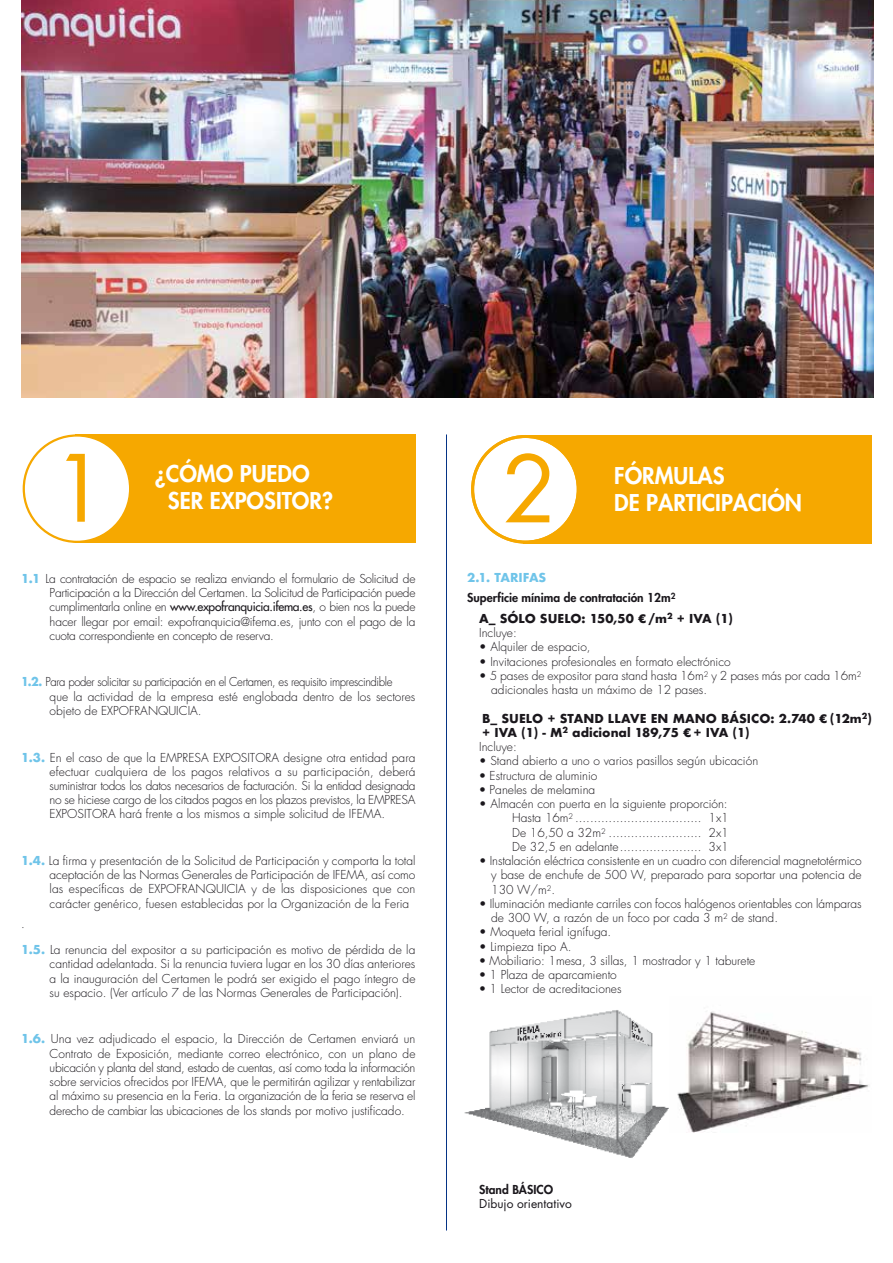
<style>
.page{position:relative;width:893px;height:1263px;background:#fff}
.page>*{position:absolute;margin:0;border:0;box-sizing:border-box;transform-origin:0 0}
.t1{font:90px "Futura";color:#f6a800}
.t2{font:800 22.5px/27px "Futura";color:#fff}
.t3{font:300 12px/14.2px "Futura";color:#1a171c;text-align:justify}
.t4{font:300 12px/14.2px "Futura";color:#1a171c;scale:.95 1}
.t5{font:700 12px/14.2px "Futura";color:#1a171c}
.t6{font:800 12px "Futura";color:#1a171c}
.t7{font:12px "Futura";color:#1a171c}
.t8{font:700 12px "Futura";color:#6fc4e9}
.s1{font-weight:700;color:#6fc4e9}
.s2{font-weight:400}
.s3{font-family:"Arial";font-weight:900}
.s4{font-weight:300}
.s5{font-weight:800}
</style>
<div class="page">
<hr style="left:446px;top:434px;width:1px;height:796px;background:#053385">
<div style="left:523px;top:435px;width:349px;height:109px;background:#f6a800"></div>
<div style="left:471px;top:435px;width:109px;height:109px;background:#fff;border:3px solid #f6a800;border-radius:50%"></div>
<div style="left:471px;top:435px;width:109px;height:109px;border:3px solid #f6a800;border-radius:50%"></div>
<img style="left:464px;top:1010px;width:205px;height:148px">
<img style="left:21px;top:0;width:852px;height:398px">
<div style="left:75px;top:434px;width:341px;height:109px;background:#f6a800"></div>
<div style="left:23px;top:435px;width:108px;height:107px;background:#fff;border:2px solid #f6a800;border-radius:50%"></div>
<img style="left:677px;top:1011px;width:192px;height:121px">
<h1 class="t1" style="left:52px;top:427px;width:57px">1</h1>
<h2 class="t2" style="left:168px;top:460px;width:167px;text-indent:-13px">¿CÓMO PUEDO<br>SER EXPOSITOR?</h2>
<p class="t3" style="left:50px;top:572px;width:367px;text-indent:-29px"><span class="s1">1.1</span> La contratación de espacio se realiza enviando el formulario de Solicitud de Participación a la Dirección del Certamen. La Solicitud de Participación puede cumplimentarla online en <span class="s2">www.expofranquicia.ifema.es</span>, o bien nos la puede hacer llegar por email: expofranquicia@ifema.es, junto con el pago de la cuota correspondiente en concepto de reserva.</p>
<p class="t4" style="left:50px;top:675px;width:387px;text-indent:-28px"><span class="s1">1.2.</span> Para poder solicitar su participación en el Certamen, es requisito imprescindible<br>que la actividad de la empresa esté englobada dentro de los sectores objeto de EXPOFRANQUICIA.</p>
<p class="t3" style="left:50px;top:750px;width:367px;text-indent:-28px"><span class="s1">1.3.</span> En el caso de que la EMPRESA EXPOSITORA designe otra entidad para efectuar cualquiera de los pagos relativos a su participación, deberá suministrar todos los datos necesarios de facturación. Si la entidad designada no se hiciese cargo de los citados pagos en los plazos previstos, la EMPRESA EXPOSITORA hará frente a los mismos a simple solicitud de IFEMA.</p>
<p class="t3" style="left:50px;top:854px;width:367px;text-indent:-28px"><span class="s1">1.4.</span> La firma y presentación de la Solicitud de Participación y comporta la total aceptación de las Normas Generales de Participación de IFEMA, así como las específicas de EXPOFRANQUICIA y de las disposiciones que con carácter genérico, fuesen establecidas por la Organización de la Feria</p>
<p class="t3" style="left:21px;top:911px;width:396px;line-height:26.2px">.<br><span class="s1">1.5.</span> La renuncia del expositor a su participación es motivo de pérdida de la</p>
<p class="t3" style="left:50px;top:957px;width:367px">cantidad adelantada. Si la renuncia tuviera lugar en los 30 días anteriores a la inauguración del Certamen le podrá ser exigido el pago íntegro de su espacio. (Ver artículo 7 de las Normas Generales de Participación).</p>
<p class="t3" style="left:50px;top:1032px;width:367px;text-indent:-28px"><span class="s1">1.6.</span> Una vez adjudicado el espacio, la Dirección de Certamen enviará un Contrato de Exposición, mediante correo electrónico, con un plano de ubicación y planta del stand, estado de cuentas, así como toda la información sobre servicios ofrecidos por IFEMA, que le permitirán agilizar y rentabilizar al máximo su presencia en la Feria. La organización de la feria se reserva el derecho de cambiar las ubicaciones de los stands por motivo justificado.</p>
<h1 class="t1" style="left:502px;top:427px;width:57px">2</h1>
<h2 class="t2" style="left:614px;top:462px;width:189px">FÓRMULAS<br>DE PARTICIPACIÓN</h2>
<p class="t8" style="left:467px;top:569px;width:81px">2.1. TARIFAS</p>
<p class="t6" style="left:467px;top:590px;width:210px">Superficie mínima de contratación 12m<sup>2</sup></p>
<p class="t5" style="left:479px;top:611px;width:255px">A_ SÓLO SUELO: 150,50 <span class="s3">€</span> /m<sup>2</sup> + IVA (1)</p>
<p class="t3" style="left:479px;top:626px;width:39px">Incluye:</p>
<p class="t3" style="left:479px;top:640px;width:113px">• Alquiler de espacio,</p>
<p class="t3" style="left:479px;top:654px;width:253px">• Invitaciones profesionales en formato electrónico</p>
<p class="t3" style="left:491px;top:668px;width:372px;text-indent:-12px">• 5 pases de expositor para stand hasta 16m<sup>2</sup> y 2 pases más por cada 16m<sup>2 </sup>adicionales hasta un máximo de 12 pases.</p>
<p class="t5" style="left:479px;top:711px;width:394px">B_ SUELO + STAND LLAVE EN MANO BÁSICO: 2.740 <span class="s3">€</span> (12m<sup>2</sup>) + IVA (1) - M<sup>2</sup> adicional 189,75 <span class="s3">€</span> + IVA (1)<br><span class="s4">Incluye:</span></p>
<p class="t3" style="left:479px;top:754px;width:280px">• Stand abierto a uno o varios pasillos según ubicación</p>
<p class="t3" style="left:479px;top:768px;width:120px"><span class="s5">•</span> Estructura de aluminio</p>
<p class="t3" style="left:479px;top:782px;width:118px"><span class="s5">•</span> Paneles de melamina</p>
<p class="t3" style="left:512px;top:797px;width:218px;text-indent:-33px">• Almacén con puerta en la siguiente proporción:<br>Hasta 16m<sup>2</sup> .................................. 1x1<br>De 16,50 a 32m<sup>2</sup> ......................... 2x1<br>De 32,5 en adelante...................... 3x1</p>
<p class="t3" style="left:491px;top:854px;width:372px;text-indent:-12px">• Instalación eléctrica consistente en un cuadro con diferencial magnetotérmico y base de enchufe de 500 W, preparado para soportar una potencia de 130 W/m<sup>2</sup>.</p>
<p class="t3" style="left:491px;top:896px;width:372px;text-indent:-12px">• Iluminación mediante carriles con focos halógenos orientables con lámparas de 300 W, a razón de un foco por cada 3 m<sup>2</sup> de stand.</p>
<p class="t3" style="left:479px;top:925px;width:133px">• Moqueta ferial ignífuga.</p>
<p class="t3" style="left:479px;top:939px;width:94px">• Limpieza tipo A.</p>
<p class="t3" style="left:479px;top:953px;width:278px"><span class="s5">•</span> Mobiliario: 1mesa, 3 sillas, 1 mostrador y 1 taburete</p>
<p class="t3" style="left:479px;top:968px;width:139px"><span class="s5">•</span> 1 Plaza de aparcamiento</p>
<p class="t3" style="left:479px;top:982px;width:144px"><span class="s5">•</span> 1 Lector de acreditaciones</p>
<p class="t6" style="left:479px;top:1181px;width:75px">Stand BÁSICO</p>
<p class="t7" style="left:479px;top:1195px;width:94px">Dibujo orientativo</p>
</div>
